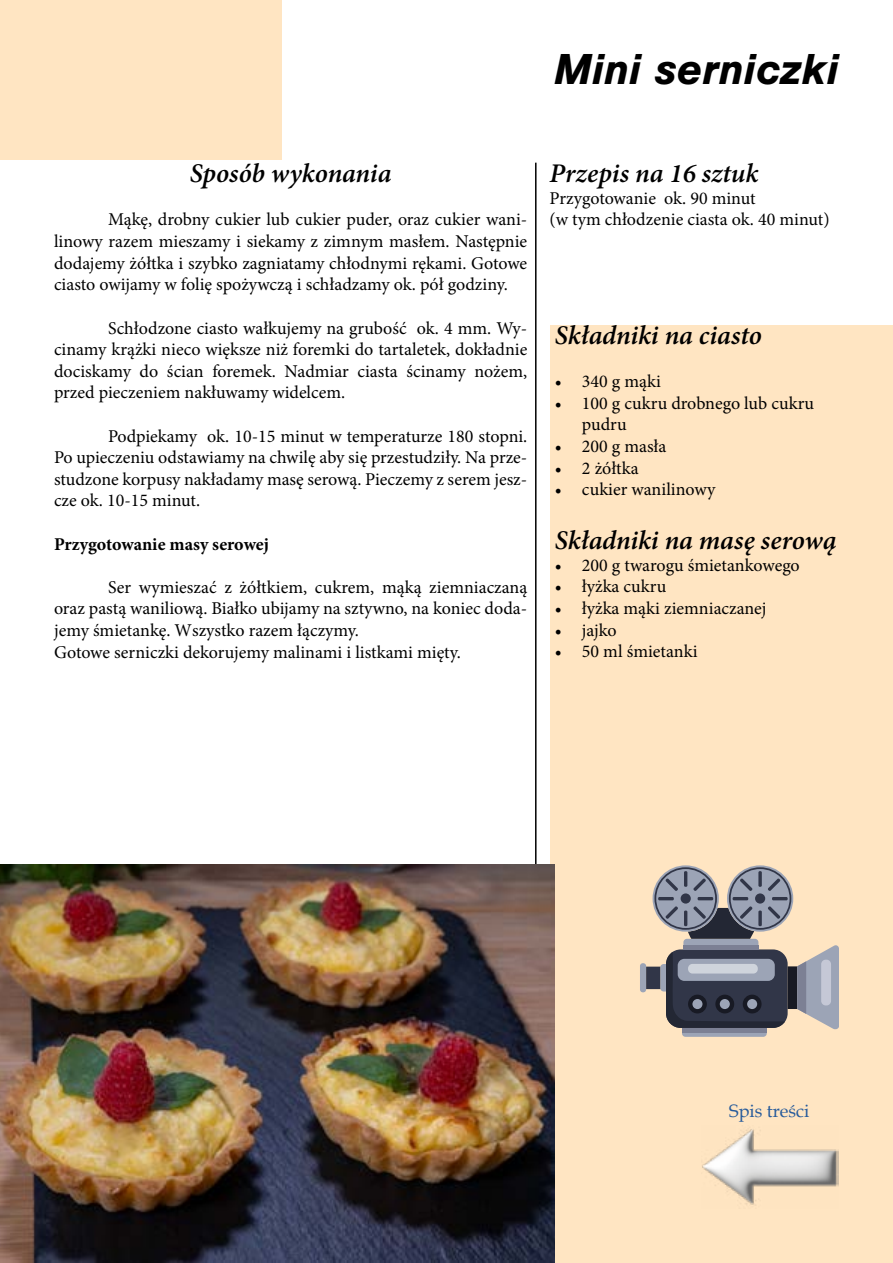
<style>
.page{position:relative;width:893px;height:1263px;background:#fff}
.page>*{position:absolute;margin:0;border:0;box-sizing:border-box;transform-origin:0 0}
.t1{font:italic 700 45px "Nimbus San";color:#000}
.t2{font:italic 600 27px "Minion Pro";color:#000}
.t3{font:18px/21.6px "Minion Pro";color:#000;text-align:justify}
.t4{font:700 18px "Minion Pro";color:#000}
.t5{font:18px "Book Antiqua";color:#275b9b}
</style>
<div class="page">
<div style="left:0;top:0;width:282px;height:160px;background:#ffe5c2"></div>
<div style="left:551px;top:326px;width:342px;height:937px;background:#ffe5c2"></div>
<hr style="left:535px;top:163px;width:1px;height:702px;background:#000">
<img style="left:0;top:864px;width:555px;height:398px">
<img style="left:702px;top:1128px;width:137px;height:78px">
<div style="left:640px;top:963px;width:6px;height:29px;background:#9ca4b6;border-radius:3px"></div>
<svg style="left:646px;top:867px;width:193px;height:170px"></svg>
<h1 class="t1" style="left:554px;top:42px;width:287px">Mini serniczki</h1>
<h2 class="t2" style="left:190px;top:155px;width:203px">Sposób wykonania</h2>
<p class="t3" style="left:54px;top:209px;width:475px;text-indent:54px">Mąkę, drobny cukier lub cukier puder, oraz cukier wani&shy;linowy razem mieszamy i siekamy z zimnym masłem. Następnie dodajemy żółtka i szybko zagniatamy chłodnymi rękami. Gotowe ciasto owijamy w folię spożywczą i schładzamy ok. pół godziny.</p>
<p class="t3" style="left:54px;top:317px;width:475px;text-indent:54px">Schłodzone ciasto wałkujemy na grubość ok. 4 mm. Wy&shy;cinamy krążki nieco większe niż foremki do tartaletek, dokładnie dociskamy do ścian foremek. Nadmiar ciasta ścinamy nożem, przed pieczeniem nakłuwamy widelcem.</p>
<p class="t3" style="left:54px;top:425px;width:475px;text-indent:54px">Podpiekamy ok. 10-15 minut w temperaturze 180 stopni.<br>Po upieczeniu odstawiamy na chwilę aby się przestudziły. Na prze&shy;studzone korpusy nakładamy masę serową. Pieczemy z serem jesz&shy;cze ok. 10-15 minut.</p>
<p class="t4" style="left:54px;top:531px;width:216px">Przygotowanie masy serowej</p>
<p class="t3" style="left:54px;top:576px;width:475px;text-align:left;text-indent:54px">Ser wymieszać z żółtkiem, cukrem, mąką ziemniaczaną oraz pastą waniliową. Białko ubijamy na sztywno, na koniec doda&shy;jemy śmietankę. Wszystko razem łączymy.<br>Gotowe serniczki dekorujemy malinami i listkami mięty.</p>
<h2 class="t2" style="left:550px;top:155px;width:210px">Przepis na 16 sztuk</h2>
<p class="t3" style="left:550px;top:187px;width:281px">Przygotowanie ok. 90 minut<br>(w tym chłodzenie ciasta ok. 40 minut)</p>
<h2 class="t2" style="left:555px;top:316px;width:208px">Składniki na ciasto</h2>
<p class="t3" style="left:555px;top:371px;width:108px">• 340 g mąki</p>
<p class="t3" style="left:582px;top:392px;width:234px;text-indent:-27px">• 100 g cukru drobnego lub cukru pudru</p>
<p class="t3" style="left:555px;top:435px;width:113px">• 200 g masła</p>
<p class="t3" style="left:555px;top:457px;width:85px">• 2 żółtka</p>
<p class="t3" style="left:555px;top:479px;width:162px">• cukier wanilinowy</p>
<h2 class="t2" style="left:555px;top:521px;width:283px">Składniki na masę serową</h2>
<p class="t3" style="left:555px;top:554px;width:246px">• 200 g twarogu śmietankowego</p>
<p class="t3" style="left:555px;top:576px;width:113px">• łyżka cukru</p>
<p class="t3" style="left:555px;top:597px;width:213px">• łyżka mąki ziemniaczanej</p>
<p class="t3" style="left:555px;top:619px;width:63px">• jajko</p>
<p class="t3" style="left:555px;top:641px;width:144px">• 50 ml śmietanki</p>
<p class="t5" style="left:729px;top:1098px;width:82px">Spis treści</p>
</div>
